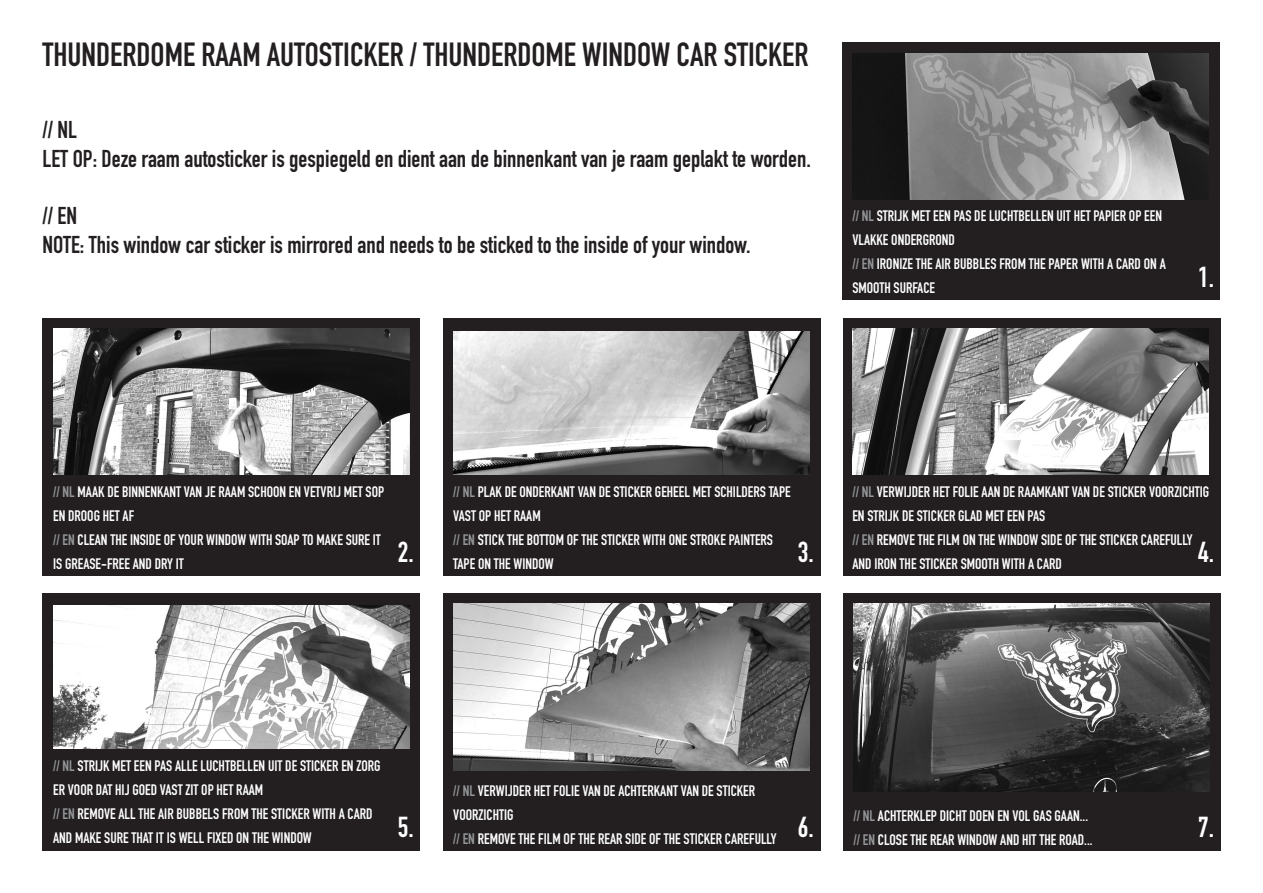
<style>
.page{position:relative;width:1263px;height:893px;background:#fff}
.page>*{position:absolute;margin:0;border:0;box-sizing:border-box;transform-origin:0 0}
.t1{font:700 33px "DIN Condensed";color:#231f20}
.t2{font:700 28.5px "DIN Condensed";color:#fff}
.t3{font:700 24px "DIN Condensed";color:#231f20}
.t4{font:700 15px/24px "DIN Condensed";color:#fff}
.s1{color:#939598}
</style>
<div class="page">
<div style="left:43px;top:318px;width:377px;height:257px;background:#231f20"></div>
<div style="left:43px;top:593px;width:377px;height:257px;background:#231f20"></div>
<div style="left:842px;top:43px;width:377px;height:257px;background:#231f20"></div>
<div style="left:443px;top:593px;width:377px;height:257px;background:#231f20"></div>
<div style="left:843px;top:318px;width:377px;height:257px;background:#231f20"></div>
<div style="left:843px;top:593px;width:377px;height:257px;background:#231f20"></div>
<div style="left:443px;top:318px;width:377px;height:257px;background:#231f20"></div>
<img style="left:852px;top:328px;width:357px;height:147px">
<img style="left:852px;top:53px;width:357px;height:147px">
<img style="left:453px;top:331px;width:357px;height:144px">
<img style="left:53px;top:328px;width:356px;height:147px">
<img style="left:53px;top:605px;width:356px;height:144px">
<img style="left:453px;top:603px;width:357px;height:167px">
<img style="left:853px;top:603px;width:357px;height:188px">
<p class="t1" style="left:43px;top:32px;width:767px">THUNDERDOME RAAM AUTOSTICKER / THUNDERDOME WINDOW CAR STICKER</p>
<p class="t3" style="left:43px;top:113px;width:36px">// NL</p>
<p class="t3" style="left:43px;top:142px;width:770px">LET OP: Deze raam autosticker is gespiegeld en dient aan de binnenkant van je raam geplakt te worden.</p>
<p class="t3" style="left:43px;top:200px;width:36px">// EN</p>
<p class="t3" style="left:43px;top:229px;width:710px">NOTE: This window car sticker is mirrored and needs to be sticked to the inside of your window.</p>
<p class="t4" style="left:852px;top:204px;width:311px"><span class="s1">// NL</span> STRIJK MET EEN PAS DE LUCHTBELLEN UIT HET PAPIER OP EEN<br>VLAKKE ONDERGROND</p>
<p class="t4" style="left:852px;top:252px;width:315px"><span class="s1">// EN</span> IRONIZE THE AIR BUBBLES FROM THE PAPER WITH A CARD ON A<br>SMOOTH SURFACE</p>
<p class="t2" style="left:1198px;top:258px;width:17px">1.</p>
<p class="t4" style="left:53px;top:479px;width:333px"><span class="s1">// NL</span> MAAK DE BINNENKANT VAN JE RAAM SCHOON EN VETVRIJ MET SOP<br>EN DROOG HET AF</p>
<p class="t4" style="left:53px;top:527px;width:329px"><span class="s1">// EN</span> CLEAN THE INSIDE OF YOUR WINDOW WITH SOAP TO MAKE SURE IT<br>IS GREASE-FREE AND DRY IT</p>
<p class="t2" style="left:398px;top:533px;width:17px">2.</p>
<p class="t4" style="left:453px;top:479px;width:339px"><span class="s1">// NL</span> PLAK DE ONDERKANT VAN DE STICKER GEHEEL MET SCHILDERS TAPE<br>VAST OP HET RAAM</p>
<p class="t4" style="left:453px;top:527px;width:321px"><span class="s1">// EN</span> STICK THE BOTTOM OF THE STICKER WITH ONE STROKE PAINTERS<br>TAPE ON THE WINDOW</p>
<p class="t2" style="left:798px;top:533px;width:17px">3.</p>
<p class="t4" style="left:852px;top:479px;width:358px"><span class="s1">// NL</span> VERWIJDER HET FOLIE AAN DE RAAMKANT VAN DE STICKER VOORZICHTIG<br>EN STRIJK DE STICKER GLAD MET EEN PAS</p>
<p class="t4" style="left:852px;top:527px;width:342px"><span class="s1">// EN</span> REMOVE THE FILM ON THE WINDOW SIDE OF THE STICKER CAREFULLY<br>AND IRON THE STICKER SMOOTH WITH A CARD</p>
<p class="t2" style="left:1198px;top:533px;width:17px">4.</p>
<p class="t4" style="left:53px;top:753px;width:329px"><span class="s1">// NL</span> STRIJK MET EEN PAS ALLE LUCHTBELLEN UIT DE STICKER EN ZORG<br>ER VOOR DAT HIJ GOED VAST ZIT OP HET RAAM</p>
<p class="t4" style="left:53px;top:801px;width:321px"><span class="s1">// EN</span> REMOVE ALL THE AIR BUBBELS FROM THE STICKER WITH A CARD<br>AND MAKE SURE THAT IT IS WELL FIXED ON THE WINDOW</p>
<p class="t2" style="left:398px;top:808px;width:17px">5.</p>
<p class="t4" style="left:453px;top:779px;width:303px"><span class="s1">// NL</span> VERWIJDER HET FOLIE VAN DE ACHTERKANT VAN DE STICKER<br>VOORZICHTIG</p>
<p class="t4" style="left:453px;top:827px;width:325px"><span class="s1">// EN</span> REMOVE THE FILM OF THE REAR SIDE OF THE STICKER CAREFULLY</p>
<p class="t2" style="left:798px;top:808px;width:17px">6.</p>
<p class="t4" style="left:853px;top:803px;width:236px"><span class="s1">// NL</span> ACHTERKLEP DICHT DOEN EN VOL GAS GAAN...</p>
<p class="t4" style="left:853px;top:827px;width:241px"><span class="s1">// EN</span> CLOSE THE REAR WINDOW AND HIT THE ROAD...</p>
<p class="t2" style="left:1198px;top:808px;width:17px">7.</p>
</div>
